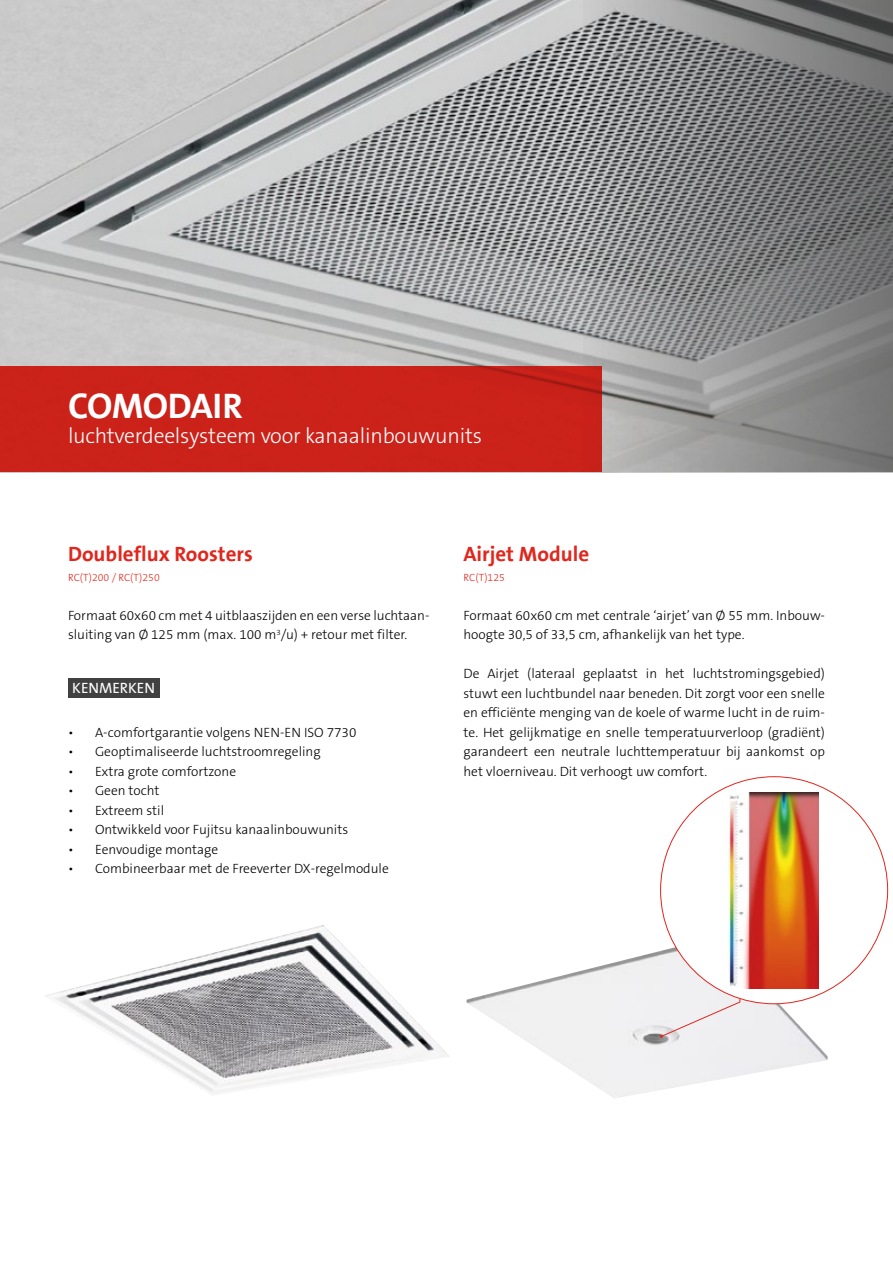
<style>
.page{position:relative;width:893px;height:1263px;background:#fff}
.page>*{position:absolute;margin:0;border:0;box-sizing:border-box;transform-origin:0 0}
.t1{font:700 36px "The Sans B7";letter-spacing:-.015em;color:#fff}
.t2{font:300 21.6px "The Sans B3";letter-spacing:-.01em;color:#fff}
.t3{font:700 21px "The Sans B7";color:#e1261d}
.t4{font:15px "The Sans B5 Plain";letter-spacing:-.005em;color:#fff}
.t5{font:300 13.5px/19.5px "The Sans B3";color:#000}
.t6{font:300 10.5px "The Sans B3";color:#e1261d}
</style>
<div class="page">
<img style="left:0;top:0;width:583px;height:367px">
<svg style="left:583px;top:0;width:310px;height:472px;background:#838384"></svg>
<div style="left:0;top:367px;width:602px;height:105px;background:#cb2219"></div>
<div style="left:68px;top:678px;width:91px;height:20px;background:#414142"></div>
<img style="left:45px;top:925px;width:405px;height:169px">
<img style="left:466px;top:937px;width:362px;height:161px">
<svg style="left:660px;top:998px;width:81px;height:40px"></svg>
<div style="left:661px;top:777px;width:227px;height:227px;background:#fff;border-radius:50%"></div>
<img style="left:729px;top:792px;width:89px;height:196px">
<h1 class="t1" style="left:68px;top:386px;width:176px">COMODAIR</h1>
<h2 class="t2" style="left:68px;top:425px;width:416px">luchtverdeelsysteem voor kanaalinbouwunits</h2>
<h3 class="t3" style="left:68px;top:543px;width:186px">Doubleflux Roosters</h3>
<p class="t6" style="left:68px;top:572px;width:93px">RC(T)200 / RC(T)250</p>
<p class="t5" style="left:68px;top:606px;width:363px">Formaat 60x60 cm met 4 uitblaaszijden en een verse luchtaan&shy;sluiting van Ø 125 mm (max. 100 m<sup>3</sup>/u) + retour met filter.</p>
<p class="t4" style="left:72px;top:680px;width:84px">KENMERKEN</p>
<p class="t5" style="left:68px;top:723px;width:290px">• A-comfortgarantie volgens NEN-EN ISO 7730</p>
<p class="t5" style="left:68px;top:742px;width:254px">• Geoptimaliseerde luchtstroomregeling</p>
<p class="t5" style="left:68px;top:762px;width:170px">• Extra grote comfortzone</p>
<p class="t5" style="left:68px;top:781px;width:93px">• Geen tocht</p>
<p class="t5" style="left:68px;top:801px;width:98px">• Extreem stil</p>
<p class="t5" style="left:68px;top:820px;width:282px">• Ontwikkeld voor Fujitsu kanaalinbouwunits</p>
<p class="t5" style="left:68px;top:840px;width:152px">• Eenvoudige montage</p>
<p class="t5" style="left:68px;top:859px;width:322px">• Combineerbaar met de Freeverter DX-regelmodule</p>
<h3 class="t3" style="left:463px;top:543px;width:127px">Airjet Module</h3>
<p class="t6" style="left:463px;top:572px;width:43px">RC(T)125</p>
<p class="t5" style="left:463px;top:606px;width:363px">Formaat 60x60 cm met centrale ‘airjet’ van Ø 55 mm. Inbouw&shy;hoogte 30,5 of 33,5 cm, afhankelijk van het type.</p>
<p class="t5" style="left:463px;top:664px;width:363px;text-align:justify">De Airjet (lateraal geplaatst in het luchtstromingsgebied) stuwt een luchtbundel naar beneden. Dit zorgt voor een snelle en efficiënte menging van de koele of warme lucht in de ruim&shy;te. Het gelijkmatige en snelle temperatuurverloop (gradiënt) garandeert een neutrale luchttemperatuur bij aankomst op het vloerniveau. Dit verhoogt uw comfort.</p>
</div>
